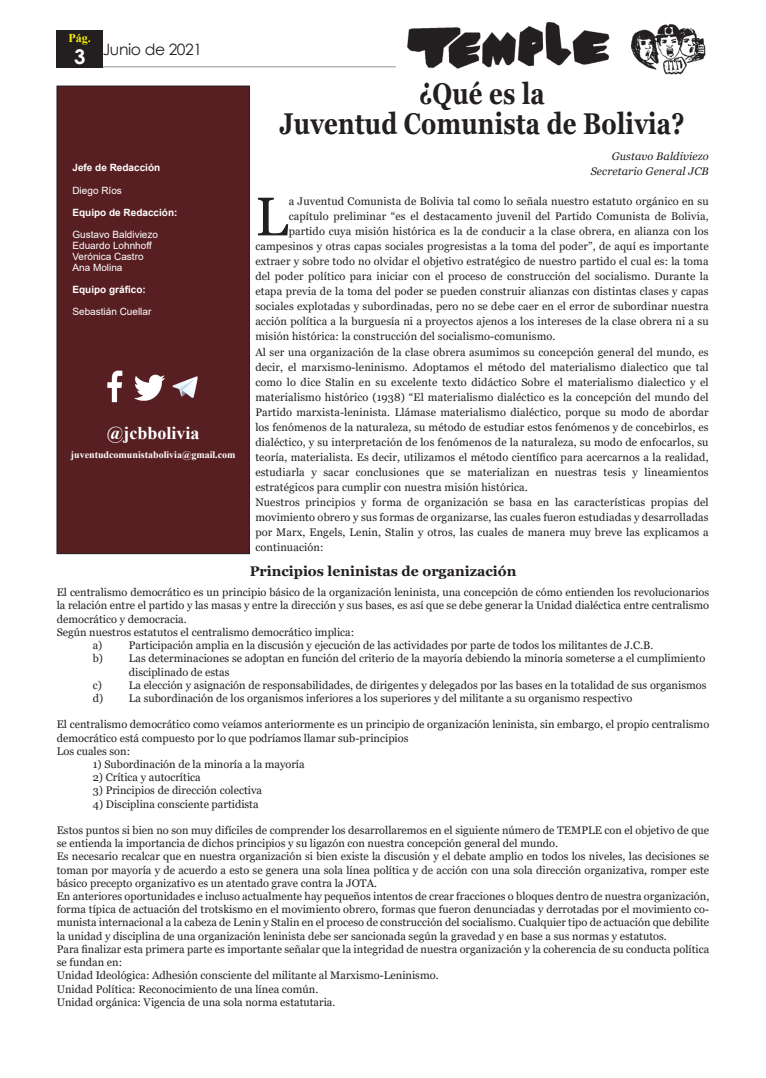
<style>
.page{position:relative;width:766px;height:1078px;background:#fff}
.page>*{position:absolute;margin:0;border:0;box-sizing:border-box;transform-origin:0 0}
.t1{font:54.3px "Georgia";color:#231f20}
.t2{font:700 30px/30px "Georgia";letter-spacing:.01em;color:#231f20;text-align:center;scale:.8 1}
.t3{font:700 20.3px "Century Gothic";color:#fff}
.t4{font:700 18px "Times New Roman";color:#fff}
.t5{font:15.6px "Century Gothic";letter-spacing:-.025em;color:#231f20}
.t6{font:700 14px "Georgia";color:#231f20}
.t7{font:700 12px "Times New Roman";color:#fff101}
.t8{font:11px/13.2px "Georgia";color:#231f20}
.t9{font:italic 11px/15px "Georgia";letter-spacing:.01em;color:#231f20;text-align:right}
.t10{font:10px/11px "Arial";color:#fff}
.t11{font:700 10px "Arial";color:#fff}
.t12{font:700 10px "Times New Roman";color:#fff}
</style>
<div class="page">
<hr style="left:103px;top:66px;width:292px;height:1px;background:#231f20">
<img style="left:407px;top:22px;width:299px;height:53px">
<div style="left:57px;top:86px;width:192px;height:467px;background:#581f23"></div>
<div style="left:57px;top:86px;width:192px;height:467px;border:1px solid #231f20"></div>
<div style="left:57px;top:30px;width:46px;height:38px;background:#231f20"></div>
<img style="left:134px;top:374px;width:31px;height:27px">
<img style="left:172px;top:376px;width:26px;height:22px">
<img style="left:107px;top:371px;width:16px;height:31px">
<p class="t7" style="left:69px;top:29px;width:24px">Pág.</p>
<h3 class="t3" style="left:74px;top:42px;width:13px">3</h3>
<h3 class="t5" style="left:103px;top:39px;width:101px">Junio de 2021</h3>
<p class="t11" style="left:72px;top:161px;width:89px">Jefe de Redacción</p>
<p class="t10" style="left:72px;top:184px;width:51px">Diego Ríos</p>
<p class="t11" style="left:72px;top:205px;width:107px">Equipo de Redacción:</p>
<p class="t10" style="left:72px;top:228px;width:87px">Gustavo Baldiviezo<br>Eduardo Lohnhoff<br>Verónica Castro<br>Ana Molina</p>
<p class="t11" style="left:72px;top:282px;width:75px">Equipo gráfico:</p>
<p class="t10" style="left:72px;top:305px;width:80px">Sebastián Cuellar</p>
<h3 class="t4" style="left:107px;top:420px;width:94px">@jcbbolivia</h3>
<p class="t12" style="left:71px;top:447px;width:166px">juventudcomunistabolivia@gmail.com</p>
<h2 class="t2" style="left:279px;top:79px;width:508px">¿Qué es la<br>Juventud Comunista de Bolivia?</h2>
<p class="t9" style="left:590px;top:149px;width:119px">Gustavo Baldiviezo<br>Secretario General JCB</p>
<h1 class="t1" style="left:255px;top:184px;width:34px">L</h1>
<p class="t8" style="left:288px;top:195px;width:421px">a Juventud Comunista de Bolivia tal como lo señala nuestro estatuto orgánico en su</p>
<p class="t8" style="left:288px;top:210px;width:421px">capítulo preliminar “es el destacamento juvenil del Partido Comunista de Bolivia,</p>
<p class="t8" style="left:288px;top:225px;width:421px">partido cuya misión histórica es la de conducir a la clase obrera, en alianza con los</p>
<p class="t8" style="left:255px;top:240px;width:454px">campesinos y otras capas sociales progresistas a la toma del poder”, de aquí es importante</p>
<p class="t8" style="left:255px;top:255px;width:454px">extraer y sobre todo no olvidar el objetivo estratégico de nuestro partido el cual es: la toma</p>
<p class="t8" style="left:255px;top:270px;width:454px">del poder político para iniciar con el proceso de construcción del socialismo. Durante la</p>
<p class="t8" style="left:255px;top:285px;width:454px">etapa previa de la toma del poder se pueden construir alianzas con distintas clases y capas</p>
<p class="t8" style="left:255px;top:300px;width:454px">sociales explotadas y subordinadas, pero no se debe caer en el error de subordinar nuestra</p>
<p class="t8" style="left:255px;top:315px;width:454px">acción política a la burguesía ni a proyectos ajenos a los intereses de la clase obrera ni a su</p>
<p class="t8" style="left:255px;top:330px;width:301px">misión histórica: la construcción del socialismo-comunismo.</p>
<p class="t8" style="left:255px;top:345px;width:454px">Al ser una organización de la clase obrera asumimos su concepción general del mundo, es</p>
<p class="t8" style="left:255px;top:360px;width:454px">decir, el marxismo-leninismo. Adoptamos el método del materialismo dialectico que tal</p>
<p class="t8" style="left:255px;top:375px;width:454px">como lo dice Stalin en su excelente texto didáctico Sobre el materialismo dialectico y el</p>
<p class="t8" style="left:255px;top:390px;width:454px">materialismo histórico (1938) “El materialismo dialéctico es la concepción del mundo del</p>
<p class="t8" style="left:255px;top:405px;width:454px">Partido marxista-leninista. Llámase materialismo dialéctico, porque su modo de abordar</p>
<p class="t8" style="left:255px;top:420px;width:454px">los fenómenos de la naturaleza, su método de estudiar estos fenómenos y de concebirlos, es</p>
<p class="t8" style="left:255px;top:435px;width:454px">dialéctico, y su interpretación de los fenómenos de la naturaleza, su modo de enfocarlos, su</p>
<p class="t8" style="left:255px;top:450px;width:454px">teoría, materialista. Es decir, utilizamos el método científico para acercarnos a la realidad,</p>
<p class="t8" style="left:255px;top:465px;width:454px">estudiarla y sacar conclusiones que se materializan en nuestras tesis y lineamientos</p>
<p class="t8" style="left:255px;top:480px;width:274px">estratégicos para cumplir con nuestra misión histórica.</p>
<p class="t8" style="left:255px;top:495px;width:454px">Nuestros principios y forma de organización se basa en las características propias del</p>
<p class="t8" style="left:255px;top:510px;width:454px">movimiento obrero y sus formas de organizarse, las cuales fueron estudiadas y desarrolladas</p>
<p class="t8" style="left:255px;top:525px;width:454px">por Marx, Engels, Lenin, Stalin y otros, las cuales de manera muy breve las explicamos a</p>
<p class="t8" style="left:255px;top:540px;width:70px">continuación:</p>
<p class="t6" style="left:249px;top:562px;width:268px">Principios leninistas de organización</p>
<p class="t8" style="left:57px;top:586px;width:653px">El centralismo democrático es un principio básico de la organización leninista, una concepción de cómo entienden los revolucionarios</p>
<p class="t8" style="left:57px;top:599px;width:653px">la relación entre el partido y las masas y entre la dirección y sus bases, es así que se debe generar la Unidad dialéctica entre centralismo</p>
<p class="t8" style="left:57px;top:612px;width:131px">democrático y democracia.</p>
<p class="t8" style="left:57px;top:625px;width:299px">Según nuestros estatutos el centralismo democrático implica:</p>
<p class="t8" style="left:93px;top:638px;width:562px">a) Participación amplia en la discusión y ejecución de las actividades por parte de todos los militantes de J.C.B.</p>
<p class="t8" style="left:93px;top:652px;width:614px">b) Las determinaciones se adoptan en función del criterio de la mayoría debiendo la minoría someterse a el cumplimiento</p>
<p class="t8" style="left:129px;top:665px;width:102px">disciplinado de estas</p>
<p class="t8" style="left:93px;top:678px;width:11px">c)</p>
<p class="t8" style="left:93px;top:678px;width:615px;text-indent:36px">La elección y asignación de responsabilidades, de dirigentes y delegados por las bases en la totalidad de sus organismos d) La subordinación de los organismos inferiores a los superiores y del militante a su organismo respectivo</p>
<p class="t8" style="left:57px;top:718px;width:653px">El centralismo democrático como veíamos anteriormente es un principio de organización leninista, sin embargo, el propio centralismo democrático está compuesto por lo que podríamos llamar sub-principios<br>Los cuales son:</p>
<p class="t8" style="left:93px;top:757px;width:213px">1) Subordinación de la minoría a la mayoría</p>
<p class="t8" style="left:93px;top:770px;width:109px">2) Crítica y autocrítica</p>
<p class="t8" style="left:93px;top:784px;width:171px">3) Principios de dirección colectiva</p>
<p class="t8" style="left:93px;top:797px;width:167px">4) Disciplina consciente partidista</p>
<p class="t8" style="left:57px;top:823px;width:653px">Estos puntos si bien no son muy difíciles de comprender los desarrollaremos en el siguiente número de TEMPLE con el objetivo de que se entienda la importancia de dichos principios y su ligazón con nuestra concepción general del mundo.<br>Es necesario recalcar que en nuestra organización si bien existe la discusión y el debate amplio en todos los niveles, las decisiones se toman por mayoría y de acuerdo a esto se genera una sola línea política y de acción con una sola dirección organizativa, romper este básico precepto organizativo es un atentado grave contra la JOTA.<br>En anteriores oportunidades e incluso actualmente hay pequeños intentos de crear fracciones o bloques dentro de nuestra organización, forma típica de actuación del trotskismo en el movimiento obrero, formas que fueron denunciadas y derrotadas por el movimiento co&shy;munista internacional a la cabeza de Lenin y Stalin en el proceso de construcción del socialismo. Cualquier tipo de actuación que debilite la unidad y disciplina de una organización leninista debe ser sancionada según la gravedad y en base a sus normas y estatutos.<br>Para finalizar esta primera parte es importante señalar que la integridad de nuestra organización y la coherencia de su conducta política se fundan en:<br>Unidad Ideológica: Adhesión consciente del militante al Marxismo-Leninismo.<br>Unidad Política: Reconocimiento de una línea común.<br>Unidad orgánica: Vigencia de una sola norma estatutaria.</p>
</div>
